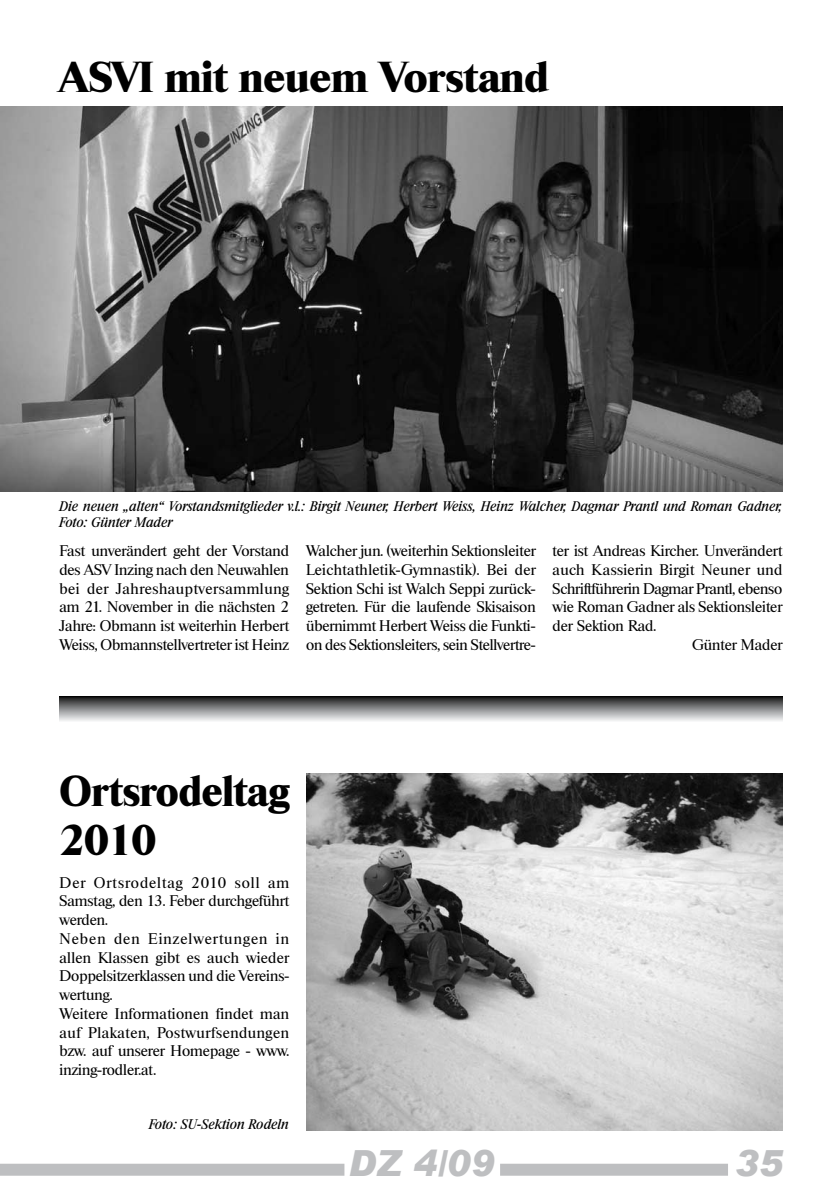
<style>
.page{position:relative;width:825px;height:1195px;background:#fff}
.page>*{position:absolute;margin:0;border:0;box-sizing:border-box;transform-origin:0 0}
.t1{font:700 42px "Riccione";color:#000}
.t2{font:700 42px/48.8px "Riccione";color:#000;scale:.94 1}
.t3{font:italic 900 36px "Arial";color:#bebfc1}
.t4{font:15px/18.8px "Riccione";color:#000;text-align:justify}
.t5{font:15px/18.8px "Riccione";letter-spacing:.02em;color:#000}
.t6{font:italic 13.5px/16.5px "Riccione";color:#000}
</style>
<div class="page">
<div style="left:500px;top:1164px;width:228px;height:12px;background:#bebfc1"></div>
<div style="left:0;top:1164px;width:344px;height:12px;background:#bebfc1"></div>
<img style="left:306px;top:773px;width:476px;height:358px">
<img style="left:0;top:107px;width:782px;height:384px">
<div style="left:60px;top:696px;width:722px;height:26px;background:linear-gradient(to bottom,#171718,#f4f5f7)"></div>
<h1 class="t1" style="left:59px;top:52px;width:491px">ASVI mit neuem Vorstand</h1>
<p class="t6" style="left:60px;top:498px;width:724px">Die neuen „alten“ Vorstandsmitglieder v.l.: Birgit Neuner, Herbert Weiss, Heinz Walcher, Dagmar Prantl und Roman Gadner,<br>Foto: Günter Mader</p>
<p class="t4" style="left:59px;top:541px;width:231px">Fast unverändert geht der Vorstand des ASV Inzing nach den Neuwahlen bei der Jahreshauptversammlung am 21. November in die nächsten 2<br>Jahre: Obmann ist weiterhin Herbert Weiss, Obmannstellvertreter ist Heinz</p>
<p class="t4" style="left:306px;top:541px;width:231px">Walcher jun. (weiterhin Sektionsleiter Leichtathletik-Gymnastik). Bei der Sektion Schi ist Walch Seppi zurück&shy;getreten. Für die laufende Skisaison übernimmt Herbert Weiss die Funkti&shy;on des Sektionsleiters, sein Stellvertre-</p>
<p class="t4" style="left:553px;top:541px;width:231px">ter ist Andreas Kircher. Unverändert</p>
<p class="t5" style="left:553px;top:560px;width:231px">auch Kassierin Birgit Neuner und</p>
<p class="t4" style="left:553px;top:579px;width:231px">Schriftführerin Dagmar Prantl, ebenso</p>
<p class="t4" style="left:553px;top:598px;width:231px">wie Roman Gadner als Sektionsleiter</p>
<p class="t4" style="left:553px;top:616px;width:105px">der Sektion Rad.</p>
<p class="t4" style="left:692px;top:635px;width:92px">Günter Mader</p>
<h1 class="t2" style="left:60px;top:766px;width:246px">Ortsrodeltag<br>2010</h1>
<p class="t5" style="left:60px;top:873px;width:231px">Der Ortsrodeltag 2010 soll am<br>Samstag, den 13. Feber durchgeführt werden.<br>Neben den Einzelwertungen in allen Klassen gibt es auch wieder<br>Doppelsitzerklassen und die Vereins&shy;wertung.<br>Weitere Informationen findet man auf Plakaten, Postwurfsendungen bzw. auf unserer Homepage - www. inzing-rodler.at.</p>
<p class="t6" style="left:149px;top:1116px;width:142px">Foto: SU-Sektion Rodeln</p>
<h2 class="t3" style="left:348px;top:1141px;width:147px">DZ 4/09</h2>
<h2 class="t3" style="left:734px;top:1141px;width:50px">35</h2>
</div>
